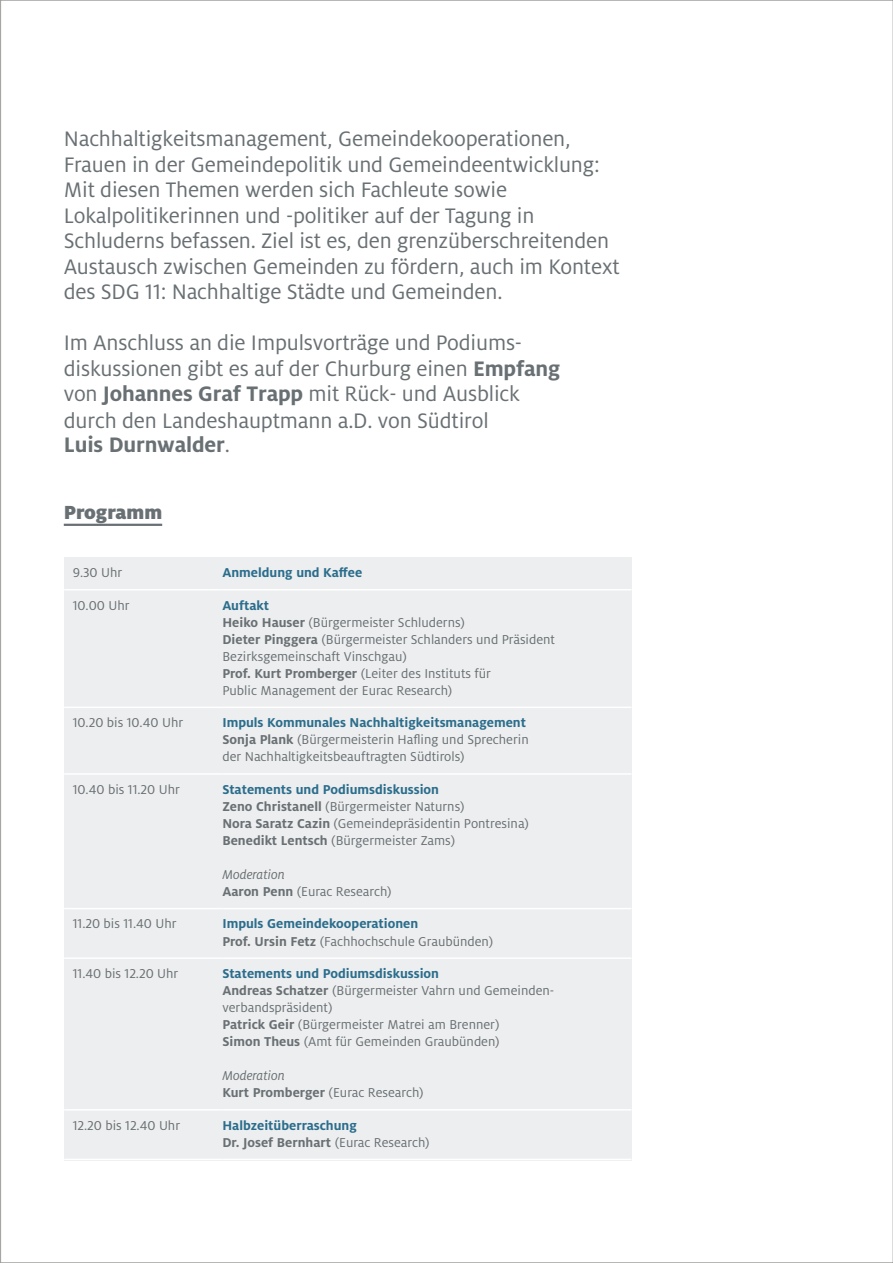
<style>
.page{position:relative;width:893px;height:1263px;background:#fff}
.page>*{position:absolute;margin:0;border:0;box-sizing:border-box;transform-origin:0 0}
.t1{font:23.25px/25.5px "Milo Pro";letter-spacing:-.005em;color:#697073}
.t2{font:700 23.25px "Milo Pro";letter-spacing:-.005em;color:#697073}
.t3{font:900 21px "Milo Pro";color:#697073}
.t4{font:14.25px/17px "Milo Pro";color:#697073}
.t5{font:700 14.25px/17px "Milo Pro";color:#2a6d8c}
.s1{font-weight:700}
.s2{font-weight:400}
.s3{font-weight:700;color:#2a6d8c}
.s4{font-style:italic}
.s5{color:#697073}
.s6{font-weight:400;color:#697073}
</style>
<div class="page">
<hr style="left:64px;top:524px;width:98px;height:2px;background:#697073">
<div style="left:64px;top:557px;width:567px;height:603px;background:#edeeef"></div>
<hr style="left:64px;top:589px;width:158px;height:1px;background:#fff">
<hr style="left:222px;top:589px;width:409px;height:1px;background:#fff">
<hr style="left:64px;top:707px;width:158px;height:1px;background:#fff">
<hr style="left:222px;top:707px;width:409px;height:1px;background:#fff">
<hr style="left:64px;top:773px;width:158px;height:2px;background:#fff">
<hr style="left:222px;top:773px;width:409px;height:2px;background:#fff">
<hr style="left:64px;top:908px;width:158px;height:1px;background:#fff">
<hr style="left:222px;top:908px;width:409px;height:1px;background:#fff">
<hr style="left:64px;top:957px;width:158px;height:2px;background:#fff">
<hr style="left:222px;top:957px;width:409px;height:2px;background:#fff">
<hr style="left:64px;top:1109px;width:158px;height:1px;background:#fff">
<hr style="left:222px;top:1109px;width:409px;height:1px;background:#fff">
<hr style="left:64px;top:1159px;width:158px;height:1px;background:#fff">
<hr style="left:222px;top:1159px;width:409px;height:1px;background:#fff">
<p class="t1" style="left:64px;top:126px;width:557px">Nachhaltigkeitsmanagement, Gemeindekooperationen, Frauen in der Gemeindepolitik und Gemeindeentwicklung:<br>Mit diesen Themen werden sich Fachleute sowie Lokalpolitikerinnen und -politiker auf der Tagung in Schluderns befassen. Ziel ist es, den grenzüberschreitenden Austausch zwischen Gemeinden zu fördern, auch im Kontext des SDG 11: Nachhaltige Städte und Gemeinden.</p>
<h1 class="t1" style="left:64px;top:330px;width:498px">Im Anschluss an die Impulsvorträge und Podiums&shy;diskussionen gibt es auf der Churburg einen <span class="s1">Empfang </span>von <span class="s1">Johannes Graf Trapp</span> mit Rück- und Ausblick durch den Landeshauptmann a.D. von Südtirol</h1>
<h1 class="t2" style="left:64px;top:432px;width:168px">Luis Durnwalder<span class="s2">.</span></h1>
<h2 class="t3" style="left:64px;top:500px;width:100px">Programm</h2>
<p class="t4" style="left:73px;top:564px;width:51px">9.30 Uhr</p>
<p class="t5" style="left:222px;top:564px;width:141px">Anmeldung und Kaffee</p>
<p class="t4" style="left:73px;top:597px;width:58px">10.00 Uhr</p>
<p class="t4" style="left:222px;top:597px;width:334px"><span class="s3">Auftakt<br></span><span class="s1">Heiko Hauser</span> (Bürgermeister Schluderns)<br><span class="s1">Dieter Pinggera</span> (Bürgermeister Schlanders und Präsident Bezirksgemeinschaft Vinschgau)<br><span class="s1">Prof. Kurt Promberger</span> (Leiter des Instituts für<br>Public Management der Eurac Research)</p>
<p class="t4" style="left:73px;top:714px;width:112px">10.20 bis 10.40 Uhr</p>
<p class="t4" style="left:222px;top:714px;width:308px"><span class="s3">Impuls Kommunales Nachhaltigkeitsmanagement<br></span><span class="s1">Sonja Plank</span> (Bürgermeisterin Hafling und Sprecherin der Nachhaltigkeitsbeauftragten Südtirols)</p>
<p class="t4" style="left:73px;top:781px;width:109px">10.40 bis 11.20 Uhr</p>
<p class="t4" style="left:222px;top:781px;width:308px"><span class="s3">Statements und Podiumsdiskussion<br></span><span class="s1">Zeno Christanell</span> (Bürgermeister Naturns)<br><span class="s1">Nora Saratz Cazin</span> (Gemeindepräsidentin Pontresina)<br><span class="s1">Benedikt Lentsch</span> (Bürgermeister Zams)</p>
<p class="t4" style="left:222px;top:866px;width:171px"><span class="s4">Moderation<br></span><span class="s1">Aaron Penn</span> (Eurac Research)</p>
<p class="t4" style="left:73px;top:916px;width:105px">11.20 bis 11.40 Uhr</p>
<p class="t5" style="left:222px;top:915px;width:272px">Impuls Gemeindekooperationen<br><span class="s5">Prof. Ursin Fetz</span> <span class="s6">(Fachhochschule Graubünden)</span></p>
<p class="t4" style="left:73px;top:965px;width:107px">11.40 bis 12.20 Uhr</p>
<p class="t4" style="left:222px;top:965px;width:332px"><span class="s3">Statements und Podiumsdiskussion<br></span><span class="s1">Andreas Schatzer</span> (Bürgermeister Vahrn und Gemeinden&shy;verbandspräsident)<br><span class="s1">Patrick Geir</span> (Bürgermeister Matrei am Brenner)<br><span class="s1">Simon Theus</span> (Amt für Gemeinden Graubünden)</p>
<p class="t4" style="left:222px;top:1067px;width:203px"><span class="s4">Moderation<br></span><span class="s1">Kurt Promberger</span> (Eurac Research)</p>
<p class="t4" style="left:73px;top:1117px;width:109px">12.20 bis 12.40 Uhr</p>
<p class="t5" style="left:222px;top:1117px;width:209px">Halbzeitüberraschung<br><span class="s5">Dr. Josef Bernhart</span> <span class="s6">(Eurac Research)</span></p>
</div>
